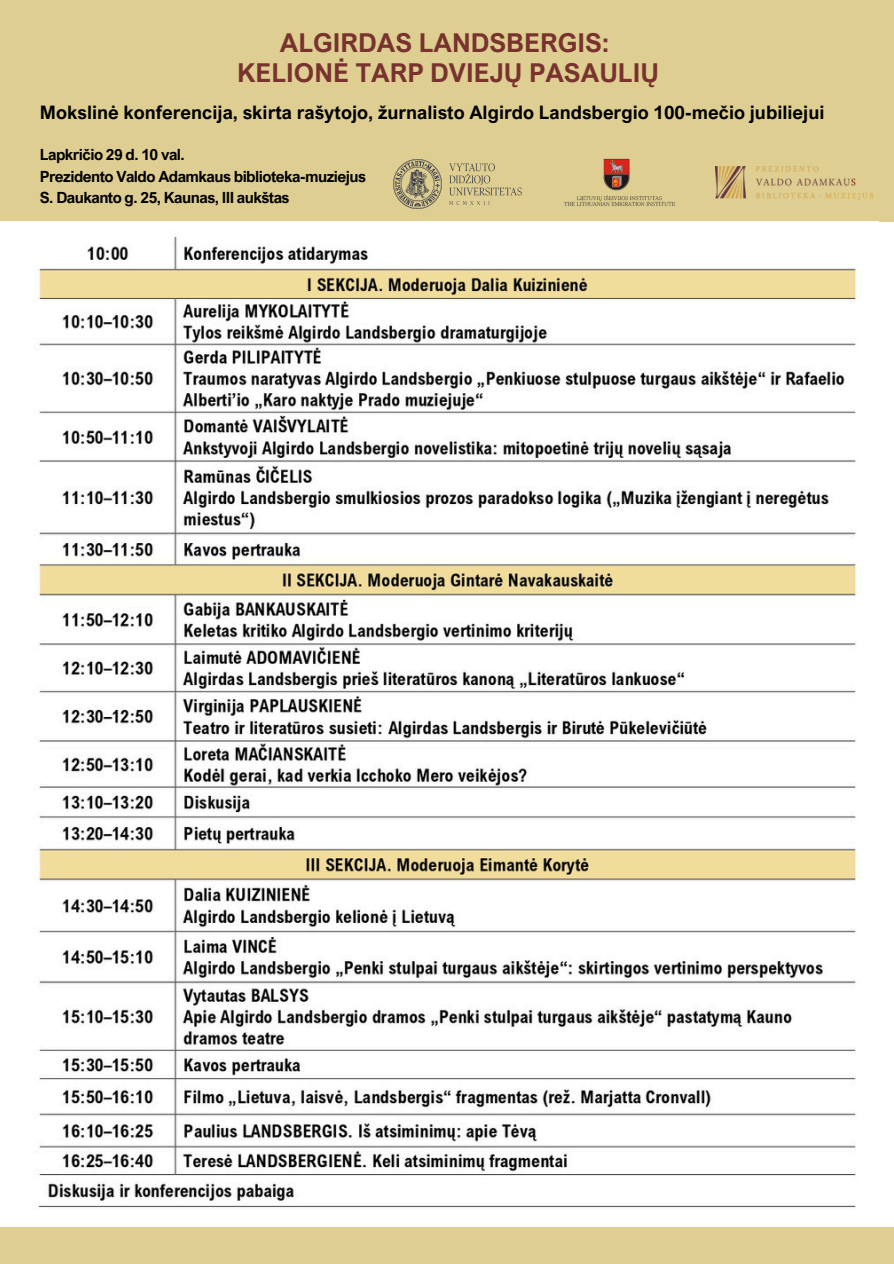
<style>
.page{position:relative;width:894px;height:1264px;background:#fff}
.page>*{position:absolute;margin:0;border:0;box-sizing:border-box;transform-origin:0 0}
.t1{font:700 25.95px/30.3px "Arial Nova";color:#78332e;text-align:center}
.t2{font:700 18.6px "Arial Nova";color:#000}
.t3{font:700 15.45px "Arial Nova";letter-spacing:-.035em;color:#000}
</style>
<div class="page">
<div style="left:0;top:0;width:893px;height:221px;background:#dece92"></div>
<img style="left:564px;top:158px;width:111px;height:48px">
<img style="left:715px;top:166px;width:157px;height:33px">
<img style="left:393px;top:160px;width:129px;height:48px">
<div style="left:0;top:1226px;width:893px;height:37px;background:#dece92"></div>
<img style="left:38px;top:236px;width:818px;height:972px">
<p class="t1" style="left:237px;top:27px;width:423px">ALGIRDAS LANDSBERGIS:<br>KELIONĖ TARP DVIEJŲ PASAULIŲ</p>
<p class="t2" style="left:40px;top:101px;width:785px">Mokslinė konferencija, skirta rašytojo, žurnalisto Algirdo Landsbergio 100-mečio jubiliejui</p>
<p class="t3" style="left:40px;top:145px;width:146px">Lapkričio 29 d. 10 val.</p>
<p class="t3" style="left:40px;top:167px;width:327px">Prezidento Valdo Adamkaus biblioteka-muziejus</p>
<p class="t3" style="left:40px;top:188px;width:251px">S. Daukanto g. 25, Kaunas, III aukštas</p>
</div>
